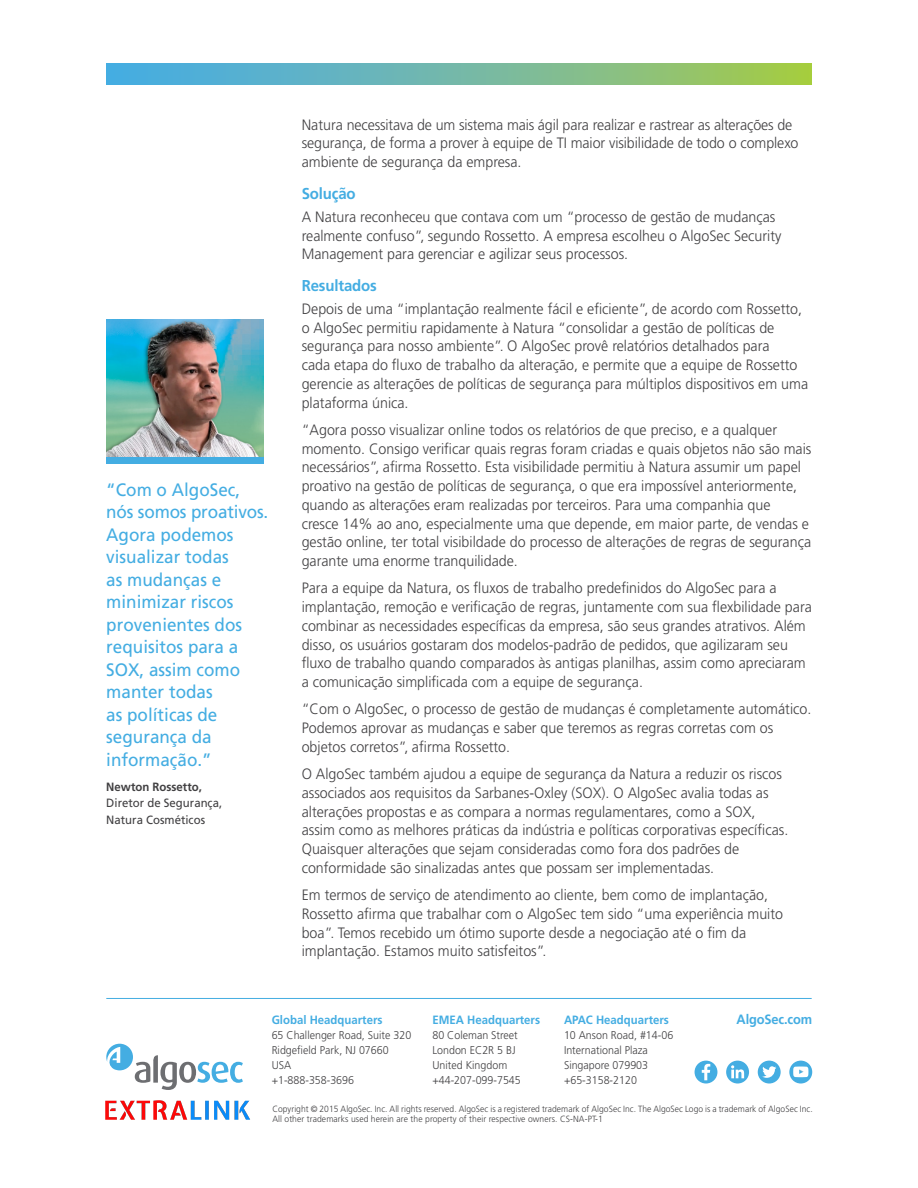
<style>
.page{position:relative;width:918px;height:1188px;background:#fff}
.page>*{position:absolute;margin:0;border:0;box-sizing:border-box;transform-origin:0 0}
.quote{font:18px/22.5px "Frutiger LT Std";color:#44ade2;scale:.95 1}
.L3_Sub{font:700 15.75px "Frutiger LT Std";letter-spacing:-.01em;color:#44ade2;scale:.95 1}
.L2_text{font:300 15px/18.8px "Frutiger LT Std";color:#414042;scale:.95 1}
.t1{font:700 13.5px "Frutiger LT Std";letter-spacing:-.01em;color:#44ade2;scale:.95 1}
.quote_signature{font:12px/16.5px "Frutiger LT Std";color:#414042;scale:.95 1}
.L2_text-2{font:700 12px "Frutiger LT Std";color:#44ade2;scale:.95 1}
.L2_text-3{font:300 11.25px "Frutiger LT Std";color:#414042;scale:.95 1}
.L2_text-4{font:300 9px/10.5px "Frutiger LT Std";letter-spacing:.01em;color:#414042;scale:.94 1}
.s1{font-weight:700}
</style>
<div class="page">
<svg style="left:106px;top:64px;width:706px;height:21px;background:#74b9a0"></svg>
<img style="left:106px;top:320px;width:157px;height:138px">
<div style="left:106px;top:458px;width:157px;height:6px;background:#44ade2"></div>
<hr style="left:106px;top:998px;width:706px;height:1px;background:#44ade2">
<svg style="left:106px;top:1044px;width:137px;height:46px"></svg>
<div style="left:695px;top:1061px;width:22px;height:23px;background:#44ade2;border-radius:50%"></div>
<svg style="left:702px;top:1064px;width:8px;height:16px"></svg>
<svg style="left:726px;top:1061px;width:23px;height:23px"></svg>
<svg style="left:731px;top:1065px;width:13px;height:13px"></svg>
<div style="left:758px;top:1061px;width:23px;height:23px;background:#44ade2;border-radius:50%"></div>
<svg style="left:762px;top:1066px;width:14px;height:12px"></svg>
<svg style="left:789px;top:1061px;width:23px;height:23px"></svg>
<svg style="left:793px;top:1067px;width:15px;height:10px"></svg>
<img style="left:105px;top:1100px;width:145px;height:20px">
<p class="quote" style="left:106px;top:478px;width:172px">“Com o AlgoSec, nós somos proativos.<br>Agora podemos visualizar todas<br>as mudanças e minimizar riscos provenientes dos requisitos para a<br>SOX, assim como manter todas<br>as políticas de segurança da informação “.</p>
<p class="quote_signature" style="left:106px;top:778px;width:124px"><span class="s1">Newton Rossetto,<br></span>Diretor de Segurança,<br>Natura Cosméticos</p>
<p class="L2_text" style="left:302px;top:115px;width:524px">Natura necessitava de um sistema mais ágil para realizar e rastrear as alterações de segurança, de forma a prover à equipe de TI maior visibilidade de todo o complexo ambiente de segurança da empresa.</p>
<p class="L3_Sub" style="left:302px;top:184px;width:58px">Solução</p>
<p class="L2_text" style="left:302px;top:207px;width:507px">A Natura reconheceu que contava com um “processo de gestão de mudanças realmente confuso ,” segundo Rossetto A. empresa escolheu o AlgoSec Security<br>Management para gerenciar e agilizar seus processos.</p>
<p class="L3_Sub" style="left:302px;top:276px;width:81px">Resultados</p>
<p class="L2_text" style="left:302px;top:299px;width:535px">Depois de uma “implantação realmente fácil e eficiente ,” de acordo com Rossetto, o AlgoSec permitiu rapidamente à Natura “consolidar a gestão de políticas de segurança para nosso ambiente O.” AlgoSec provê relatórios detalhados para<br>cada etapa do fluxo de trabalho da alteração e, permite que a equipe de Rossetto gerencie as alterações de políticas de segurança para múltiplos dispositivos em uma plataforma única.</p>
<p class="L2_text" style="left:302px;top:420px;width:538px">“Agora posso visualizar online todos os relatórios de que preciso ae, qualquer momento. Consigo verificar quais regras foram criadas e quais objetos não são mais necessários ,” afirma Rossetto. Esta visibilidade permitiu à Natura assumir um papel proativo na gestão de políticas de segurança o, que era impossível anteriormente, quando as alterações eram realizadas por terceiros. Para uma companhia que<br>cresce 14% ao ano, especialmente uma que depende, em maior parte, de vendas e gestão online, ter total visibildade do processo de alterações de regras de segurança garante uma enorme tranquilidade.</p>
<p class="L2_text" style="left:302px;top:579px;width:539px">Para a equipe da Natura, os fluxos de trabalho predefinidos do AlgoSec para a implantação, remoção e verificação de regras, juntamente com sua flexbilidade para combinar as necessidades específicas da empresa, são seus grandes atrativos. Além disso, os usuários gostaram dos modelos-padrão de pedidos, que agilizaram seu fluxo de trabalho quando comparados às antigas planilhas, assim como apreciaram a comunicação simplificada com a equipe de segurança.</p>
<p class="L2_text" style="left:302px;top:700px;width:538px">“Com o AlgoSec o, processo de gestão de mudanças é completamente automático.<br>Podemos aprovar as mudanças e saber que teremos as regras corretas com os objetos corretos ,” afirma Rossetto.</p>
<p class="L2_text" style="left:302px;top:765px;width:514px">O AlgoSec também ajudou a equipe de segurança da Natura a reduzir os riscos associados aos requisitos da Sarbanes-Oxley (SOX O.) AlgoSec avalia todas as alterações propostas e as compara a normas regulamentares, como a SOX, assim como as melhores práticas da indústria e políticas corporativas específicas.<br>Quaisquer alterações que sejam consideradas como fora dos padrões de conformidade são sinalizadas antes que possam ser implementadas.</p>
<p class="L2_text" style="left:302px;top:886px;width:508px">Em termos de serviço de atendimento ao cliente, bem como de implantação, Rossetto afirma que trabalhar com o AlgoSec tem sido “uma experiência muito boa .” Temos recebido um ótimo suporte desde a negociação até o fim da implantação. Estamos muito satisfeitos .“</p>
<p class="t1" style="left:737px;top:1012px;width:81px">AlgoSec.com</p>
<p class="L2_text-2" style="left:272px;top:1012px;width:118px">Global Headquarters</p>
<p class="L2_text-3" style="left:272px;top:1028px;width:148px">65 Challenger Road, Suite 320</p>
<p class="L2_text-3" style="left:272px;top:1043px;width:125px">Ridgefield Park, NJ 07660</p>
<p class="L2_text-3" style="left:272px;top:1058px;width:22px">USA</p>
<p class="L2_text-3" style="left:272px;top:1073px;width:88px">+1-888-358-3696</p>
<p class="L2_text-2" style="left:432px;top:1012px;width:115px">EMEA Headquarters</p>
<p class="L2_text-3" style="left:432px;top:1028px;width:91px">80 Coleman Street</p>
<p class="L2_text-3" style="left:432px;top:1043px;width:89px">London E C 5R2 B J</p>
<p class="L2_text-3" style="left:432px;top:1058px;width:80px">United Kingdom</p>
<p class="L2_text-3" style="left:432px;top:1073px;width:95px">+44-207-099-7545</p>
<p class="L2_text-4" style="left:272px;top:1103px;width:576px">Copyright © 2015 AlgoSec. Inc. All rights reserved. AlgoSec ais registered trademark of AlgoSec Inc. The AlgoSec Logo ais trademark of AlgoSec Inc.<br>All other trademarks used herein are the property of their respective owners. CS-NA-PT-1</p>
<p class="L2_text-2" style="left:564px;top:1012px;width:112px">APAC Headquarters</p>
<p class="L2_text-3" style="left:564px;top:1028px;width:117px">10 Anson Road, #14-06</p>
<p class="L2_text-3" style="left:564px;top:1043px;width:90px">International Plaza</p>
<p class="L2_text-3" style="left:564px;top:1058px;width:90px">Singapore 079903</p>
<p class="L2_text-3" style="left:564px;top:1073px;width:78px">+65-3158-2120</p>
</div>
